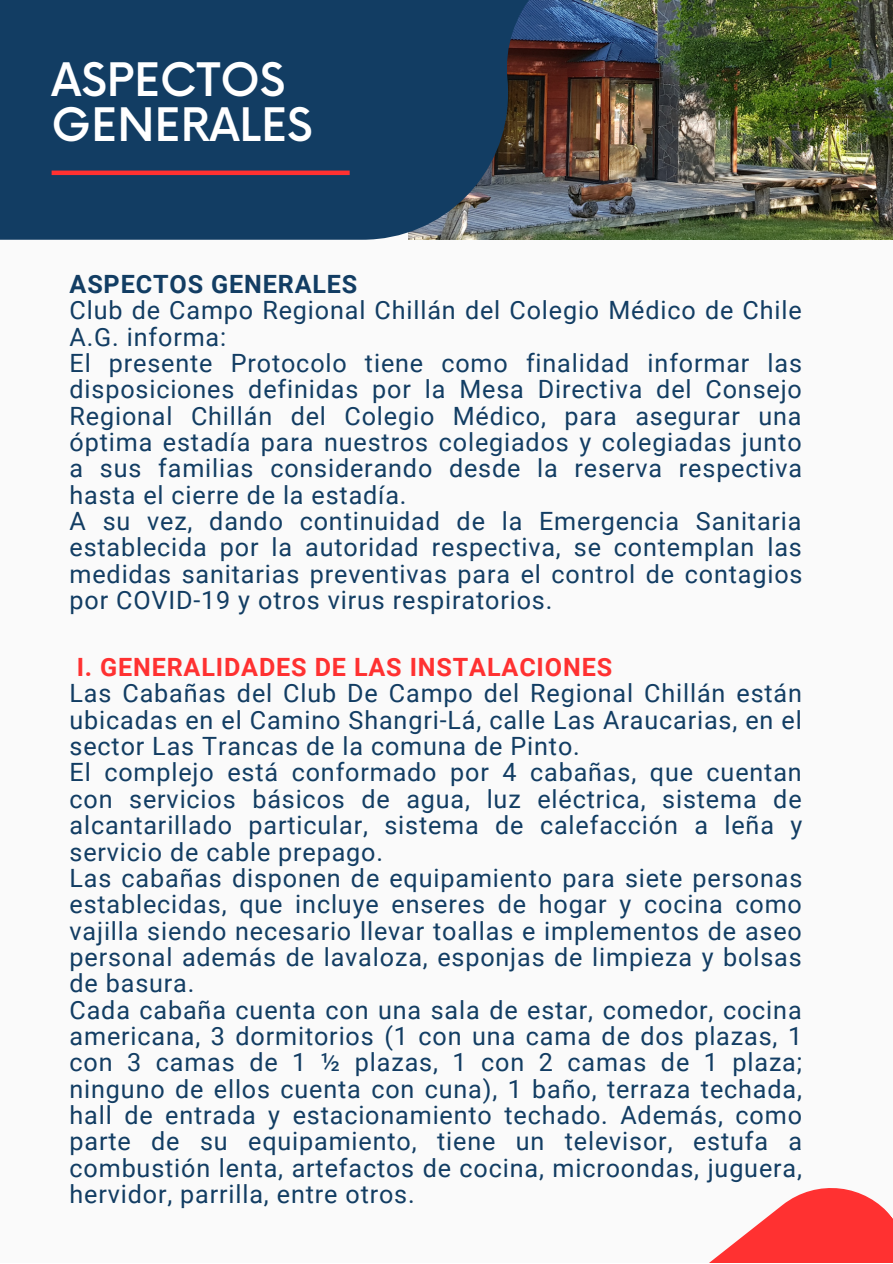
<style>
.page{position:relative;width:893px;height:1264px;background:#fff}
.page>*{position:absolute;margin:0;border:0;box-sizing:border-box;transform-origin:0 0}
.t1{font:500 45px/45px "Now";color:#fff}
.t2{font:25.2px/26.4px "Roboto";letter-spacing:.035em;color:#123d63;text-align:justify}
.t3{font:700 25.2px "Roboto";letter-spacing:.035em;color:#ff3131}
.t4{font:700 25.2px "Roboto";letter-spacing:.035em;color:#123d63}
.t5{font:700 15px "Inter";color:#063b39}
</style>
<div class="page">
<div style="left:0;top:0;width:892px;height:1262px;background:#fafafa"></div>
<img style="left:0;top:0;width:892px;height:240px">
<div style="left:52px;top:170px;width:297px;height:5px;background:#ff3131"></div>
<svg style="left:710px;top:1188px;width:182px;height:74px"></svg>
<p class="t1" style="left:52px;top:60px;width:262px">ASPECTOS<br>GENERALES</p>
<p class="t5" style="left:826px;top:54px;width:9px">1</p>
<p class="t4" style="left:70px;top:269px;width:289px">ASPECTOS GENERALES</p>
<p class="t2" style="left:70px;top:297px;width:733px">Club de Campo Regional Chillán del Colegio Médico de Chile<br>A.G. informa:</p>
<p class="t2" style="left:70px;top:350px;width:734px">El presente Protocolo tiene como finalidad informar las disposiciones definidas por la Mesa Directiva del Consejo Regional Chillán del Colegio Médico, para asegurar una óptima estadía para nuestros colegiados y colegiadas junto a sus familias considerando desde la reserva respectiva hasta el cierre de la estadía.</p>
<p class="t2" style="left:70px;top:508px;width:734px">A su vez, dando continuidad de la Emergencia Sanitaria establecida por la autoridad respectiva, se contemplan las medidas sanitarias preventivas para el control de contagios por COVID-19 y otros virus respiratorios.</p>
<p class="t3" style="left:77px;top:652px;width:537px">I. GENERALIDADES DE LAS INSTALACIONES</p>
<p class="t2" style="left:70px;top:680px;width:733px">Las Cabañas del Club De Campo del Regional Chillán están ubicadas en el Camino Shangri-Lá, calle Las Araucarias, en el sector Las Trancas de la comuna de Pinto.</p>
<p class="t2" style="left:70px;top:759px;width:734px">El complejo está conformado por 4 cabañas, que cuentan con servicios básicos de agua, luz eléctrica, sistema de alcantarillado particular, sistema de calefacción a leña y servicio de cable prepago.</p>
<p class="t2" style="left:70px;top:865px;width:734px">Las cabañas disponen de equipamiento para siete personas establecidas, que incluye enseres de hogar y cocina como vajilla siendo necesario llevar toallas e implementos de aseo personal además de lavaloza, esponjas de limpieza y bolsas de basura.</p>
<p class="t2" style="left:70px;top:996px;width:734px">Cada cabaña cuenta con una sala de estar, comedor, cocina americana, 3 dormitorios (1 con una cama de dos plazas, 1 con 3 camas de 1 ½ plazas, 1 con 2 camas de 1 plaza; ninguno de ellos cuenta con cuna), 1 baño, terraza techada, hall de entrada y estacionamiento techado. Además, como parte de su equipamiento, tiene un televisor, estufa a combustión lenta, artefactos de cocina, microondas, juguera, hervidor, parrilla, entre otros.</p>
</div>
